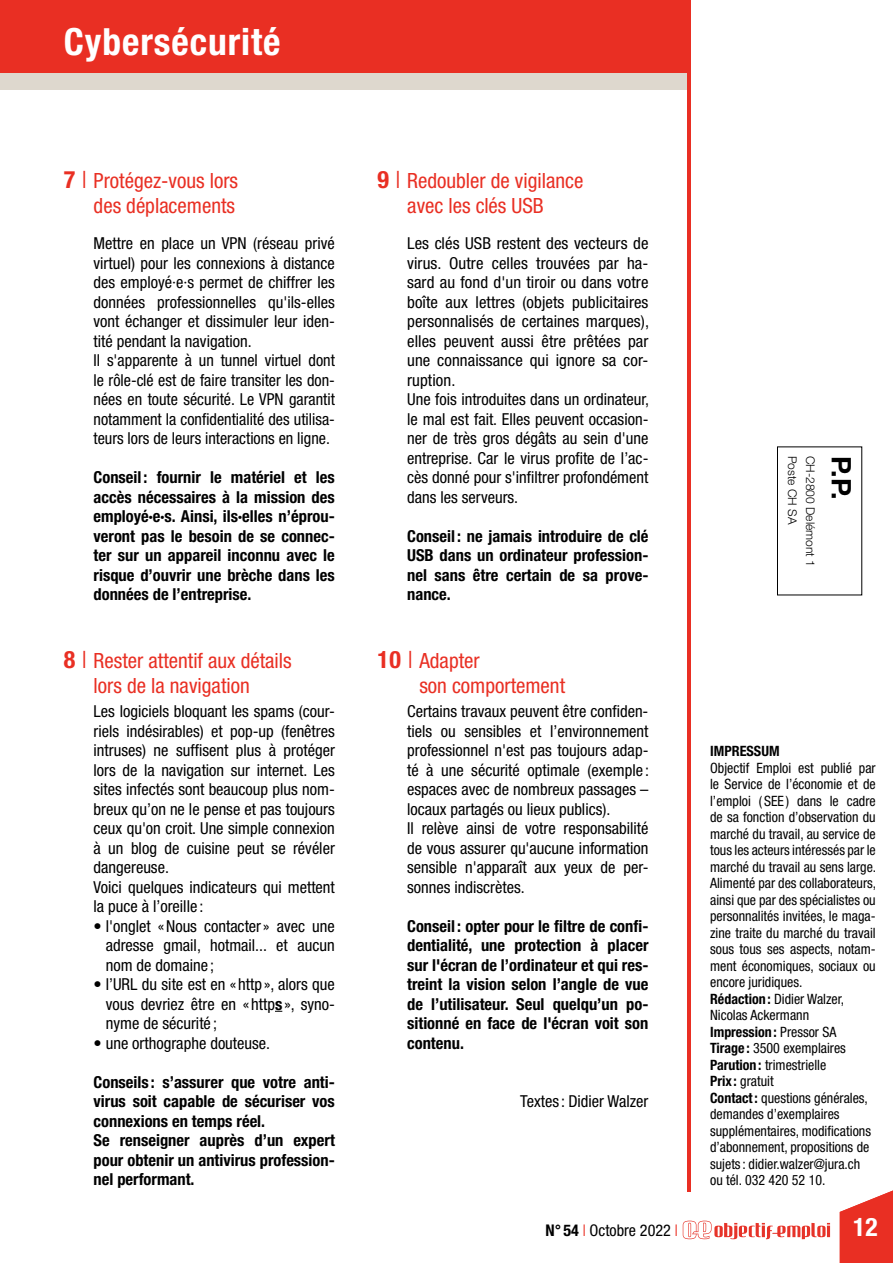
<style>
.page{position:relative;width:893px;height:1263px;background:#fff}
.page>*{position:absolute;margin:0;border:0;box-sizing:border-box;transform-origin:0 0}
.t1{font:700 condensed 37.5px "Helvetica Neue LT Std";letter-spacing:.025em;color:#fff}
.t2{font:700 27px "Helvetica Neue LT Std";color:#000}
.t3{font:700 condensed 25.5px "Helvetica Neue LT Std";color:#fff}
.t4{font:condensed 21px/25.2px "Helvetica Neue LT Std";color:#e92f23;text-align:center}
.t5{font:condensed 16.5px/19.5px "Helvetica Neue LT Std";color:#000}
.t6{font:700 condensed 16.5px/19.5px "Helvetica Neue LT Std";color:#000;text-align:justify}
.t7{font:condensed 16.2px "Helvetica Neue LT Std";color:#000}
.t8{font:condensed 14.25px/16.5px "Helvetica Neue LT Std";color:#000}
.t9{font:700 condensed 14.25px "Helvetica Neue LT Std";color:#000}
.t10{font:300 12px "Helvetica Neue LT Std";color:#000}
.s1{font-weight:700;font-size:24px}
.s2{font-weight:300;font-size:24px}
.s3{font-weight:700}
.s4{font-weight:300;color:#e92f23}
</style>
<div class="page">
<svg style="left:683px;top:1221px;width:147px;height:18px"></svg>
<svg style="left:840px;top:1190px;width:53px;height:73px;background:#ec4e44"></svg>
<div style="left:0;top:72px;width:893px;height:17px;background:#ded8ce"></div>
<div style="left:0;top:0;width:893px;height:72px;background:#e92f23"></div>
<div style="left:689px;top:0;width:204px;height:631px;background:#fff"></div>
<div style="left:777px;top:446px;width:85px;height:149px;border:1px solid #000"></div>
<hr style="left:688px;top:0;width:3px;height:1192px;background:#e92f23">
<h1 class="t1" style="left:64px;top:19px;width:218px">Cybersécurité</h1>
<p class="t4" style="left:64px;top:168px;width:176px;text-align:right"><span class="s1">7</span> <span class="s2">I</span> Protégez-vous lors des déplacements</p>
<p class="t5" style="left:94px;top:233px;width:243px">Mettre en place un VPN (réseau privé virtuel) pour les connexions à distance des employé·e·s permet de chiffrer les données professionnelles qu'ils-elles vont échanger et dissimuler leur iden&shy;tité pendant la navigation.<br>Il s'apparente à un tunnel virtuel dont le rôle-clé est de faire transiter les don&shy;nées en toute sécurité. Le VPN garantit notamment la confidentialité des utilisa&shy;teurs lors de leurs interactions en ligne.</p>
<p class="t6" style="left:94px;top:467px;width:243px">Conseil : fournir le matériel et les accès nécessaires à la mission des employé·e·s. Ainsi, ils·elles n’éprou&shy;veront pas le besoin de se connec&shy;ter sur un appareil inconnu avec le risque d’ouvrir une brèche dans les données de l’entreprise.</p>
<p class="t4" style="left:64px;top:648px;width:229px"><span class="s1">8</span> <span class="s2">I</span> Rester attentif aux détails lors de la navigation</p>
<p class="t5" style="left:94px;top:701px;width:243px">Les logiciels bloquant les spams (cour&shy;riels indésirables) et pop-up (fenêtres intruses) ne suffisent plus à protéger lors de la navigation sur internet. Les sites infectés sont beaucoup plus nom&shy;breux qu’on ne le pense et pas toujours ceux qu'on croit. Une simple connexion à un blog de cuisine peut se révéler dangereuse.<br>Voici quelques indicateurs qui mettent la puce à l’oreille :</p>
<p class="t5" style="left:106px;top:916px;width:231px;text-align:justify;text-indent:-12px">• l'onglet «Nous contacter» avec une adresse gmail, hotmail... et aucun nom de domaine ;</p>
<p class="t5" style="left:106px;top:974px;width:231px;text-align:justify;text-indent:-12px">• l’URL du site est en « http », alors que vous devriez être en « http<span class="s3">s</span> », syno&shy;nyme de sécurité ;</p>
<p class="t5" style="left:94px;top:1033px;width:178px">• une orthographe douteuse.</p>
<p class="t6" style="left:94px;top:1072px;width:243px;text-align:left">Conseils : s’assurer que votre anti&shy;virus soit capable de sécuriser vos connexions en temps réel.<br>Se renseigner auprès d’un expert pour obtenir un antivirus profession&shy;nel performant.</p>
<p class="t4" style="left:377px;top:168px;width:207px"><span class="s1">9</span> <span class="s2">I</span> Redoubler de vigilance avec les clés USB</p>
<p class="t5" style="left:407px;top:233px;width:243px">Les clés USB restent des vecteurs de virus. Outre celles trouvées par ha&shy;sard au fond d'un tiroir ou dans votre boîte aux lettres (objets publicitaires personnalisés de certaines marques), elles peuvent aussi être prêtées par une connaissance qui ignore sa cor&shy;ruption.<br>Une fois introduites dans un ordinateur, le mal est fait. Elles peuvent occasion&shy;ner de très gros dégâts au sein d'une entreprise. Car le virus profite de l’ac&shy;cès donné pour s'infiltrer profondément dans les serveurs.</p>
<p class="t6" style="left:407px;top:526px;width:243px">Conseil : ne jamais introduire de clé USB dans un ordinateur profession&shy;nel sans être certain de sa prove&shy;nance.</p>
<p class="t4" style="left:419px;top:648px;width:147px;text-align:left;text-indent:-42px"><span class="s1">10</span> <span class="s2">I</span> Adapter<br>son comportement</p>
<p class="t5" style="left:407px;top:701px;width:243px">Certains travaux peuvent être confiden&shy;tiels ou sensibles et l’environnement professionnel n'est pas toujours adap&shy;té à une sécurité optimale (exemple : espaces avec de nombreux passages – locaux partagés ou lieux publics).<br>Il relève ainsi de votre responsabilité de vous assurer qu'aucune information sensible n'apparaît aux yeux de per&shy;sonnes indiscrètes.</p>
<p class="t6" style="left:407px;top:916px;width:243px">Conseil : opter pour le filtre de confi&shy;dentialité, une protection à placer sur l'écran de l’ordinateur et qui res&shy;treint la vision selon l’angle de vue de l’utilisateur. Seul quelqu’un po&shy;sitionné en face de l'écran voit son contenu.</p>
<p class="t5" style="left:520px;top:1091px;width:130px">Textes : Didier Walzer</p>
<p class="t10" style="left:800px;top:456px;width:70px;rotate:90deg">Poste CH SA</p>
<p class="t10" style="left:818px;top:456px;width:112px;rotate:90deg">CH-2800 Delémont 1</p>
<h2 class="t2" style="left:858px;top:456px;width:46px;rotate:90deg">P.P.</h2>
<p class="t9" style="left:710px;top:742px;width:71px">IMPRESSUM</p>
<p class="t8" style="left:710px;top:759px;width:168px">Objectif Emploi est publié par le Service de l’économie et de l’emploi (SEE ) dans le cadre de sa fonction d’observation du marché du travail, au service de tous les acteurs intéressés par le marché du travail au sens large.<br>Alimenté par des collaborateurs, ainsi que par des spécialistes ou personnalités invitées, le maga&shy;zine traite du marché du travail sous tous ses aspects, notam&shy;ment économiques, sociaux ou encore juridiques.<br><span class="s3">Rédaction :</span> Didier Walzer,<br>Nicolas Ackermann<br><span class="s3">Impression :</span> Pressor SA<br><span class="s3">Tirage :</span> 3500 exemplaires<br><span class="s3">Parution :</span> trimestrielle<br><span class="s3">Prix :</span> gratuit<br><span class="s3">Contact:</span> questions générales, demandes d’exemplaires supplémentaires, modifications d’abonnement, propositions de sujets : didier.walzer@jura.ch ou tél. 032 420 52 10.</p>
<p class="t7" style="left:546px;top:1220px;width:134px"><span class="s3">N° 54</span> <span class="s4">I</span> Octobre 2022 <span class="s4">I</span></p>
<h3 class="t3" style="left:853px;top:1211px;width:26px">12</h3>
</div>
